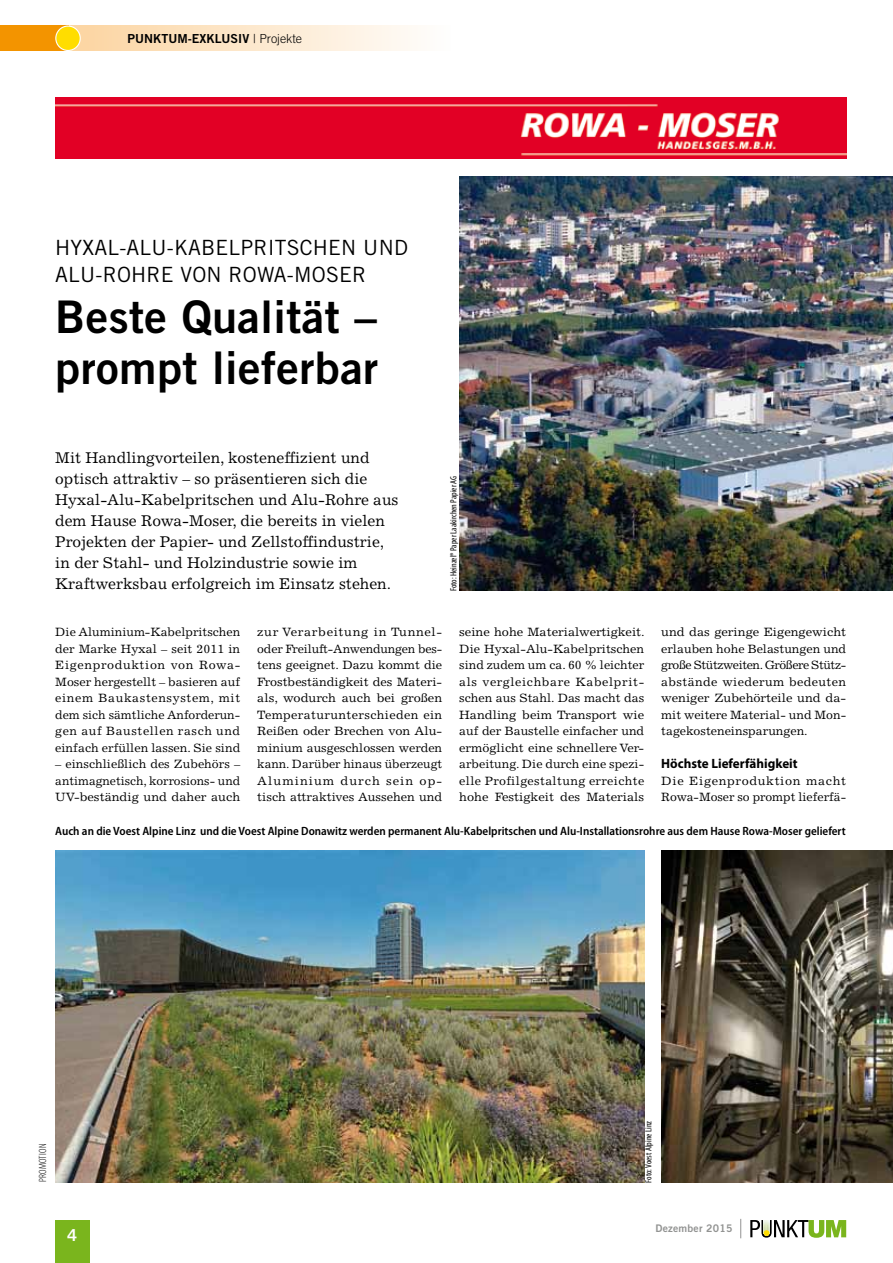
<style>
.page{position:relative;width:893px;height:1263px;background:#fff}
.page>*{position:absolute;margin:0;border:0;box-sizing:border-box;transform-origin:0 0}
.t1{font:45px/51px "Trade Gothic LT Std Bd 2";letter-spacing:.01em;color:#000}
.t2{font:21px/27px "Trade Gothic LT Std";letter-spacing:.01em;color:#000}
.t3{font:16.5px "Trade Gothic LT Std Bd 2";color:#fff}
.t4{font:15.6px/21px "Excelsior LT Std";color:#000}
.t5{font:700 13.5px "Myriad Pro";color:#000}
.t6{font:12.45px "Trade Gothic LT Std Bd 2";color:#000}
.t7{font:12.15px/16.5px "Excelsior LT Std";color:#000;text-align:justify;scale:1.06 1}
.t8{font:12.15px/16.5px "Excelsior LT Std";color:#000;text-align:justify}
.t9{font:12.15px/16.5px "Excelsior LT Std";letter-spacing:.02em;color:#000;scale:1.06 1}
.t10{font:600 semi-condensed 12px "Myriad Pro";color:#000}
.t11{font:10.5px "Trade Gothic LT Std Bd 2";letter-spacing:.02em;color:#929392}
.t12{font:300 condensed 10.5px "Myriad Pro";letter-spacing:.02em;color:#000}
.t13{font:condensed 9px "Myriad Pro";color:#000}
.s1{font-family:"Trade Gothic LT Std";font-weight:300}
</style>
<div class="page">
<img style="left:55px;top:98px;width:791px;height:61px">
<div style="left:55px;top:1220px;width:34px;height:43px;background:#7ab51d"></div>
<svg style="left:750px;top:1220px;width:96px;height:18px"></svg>
<svg style="left:740px;top:1219px;width:1px;height:19px"></svg>
<div style="left:68px;top:26px;width:383px;height:25px;background:linear-gradient(to right,#fcd5a2,#fefdfc)"></div>
<div style="left:0;top:26px;width:68px;height:25px;background:#f39400"></div>
<div style="left:56px;top:26px;width:24px;height:24px;background:#fd0;border-radius:50%"></div>
<div style="left:55px;top:26px;width:26px;height:25px;border:1px solid #fff;border-radius:50%"></div>
<img style="left:459px;top:176px;width:434px;height:414px">
<img style="left:661px;top:850px;width:232px;height:332px">
<img style="left:55px;top:850px;width:589px;height:332px">
<p class="t6" style="left:128px;top:31px;width:10px">PUNKTUM</p>
<p class="t6" style="left:188px;top:31px;width:116px">-Exklusiv <span class="s1">| Projekte</span></p>
<h2 class="t2" style="left:55px;top:234px;width:354px">HYXAL-ALU-KABELPRITSCH EN UND<br>ALU-ROH RE VON ROWA-MOSER</h2>
<h1 class="t1" style="left:55px;top:291px;width:324px">Beste Qualität – prompt lieferbar</h1>
<p class="t4" style="left:55px;top:448px;width:345px">Mit Handlingvorteilen, kosteneffizient und optisch attraktiv – so präsentieren sich die Hyxal-Alu-Kabelpritschen und Alu-Rohre aus dem Hause Rowa-Moser, die bereits in vielen Projekten der Papier- und Zellstoffindustrie, in der Stahl- und Holzindustrie sowie im Kraftwerksbau erfolgreich im Einsatz stehen.</p>
<p class="t8" style="left:55px;top:624px;width:186px">Die Aluminium-Kabelpritschen der Marke Hyxal – seit 2011 in Eigenproduktion von Rowa-Moser hergestellt – basieren auf einem Baukastensystem, mit dem sich sämtliche Anforderun&shy;gen auf Baustellen rasch und einfach erfüllen lassen. Sie sind</p>
<p class="t8" style="left:55px;top:756px;width:186px">– einschließlich des Zubehörs – antimagnetisch, korrosions- und UV-beständig und daher auch</p>
<p class="t13" style="left:448px;top:591px;width:117px;rotate:-90deg">Foto: Heinzel® Paper Laakirchen Papier AG</p>
<p class="t7" style="left:257px;top:624px;width:176px">zur Verarbeitung in Tunnel&shy;oder Freiluft-Anwendungen bes&shy;tens geeignet. Dazu kommt die Frostbeständigkeit des Materi&shy;als, wodurch auch bei großen Temperaturunterschieden ein Reißen oder Brechen von Alu&shy;minium ausgeschlossen werden kann. Darüber hinaus überzeugt Aluminium durch sein op&shy;tisch attraktives Aussehen und</p>
<p class="t7" style="left:459px;top:624px;width:177px">seine hohe Materialwertigkeit.<br>Die Hyxal-Alu-Kabelpritschen sind zudem um ca. 60 % leichter als vergleichbare Kabelprit&shy;schen aus Stahl. Das macht das Handling beim Transport wie auf der Baustelle einfacher und ermöglicht eine schnellere Ver&shy;arbeitung. Die durch eine spezi&shy;elle Profilgestaltung erreichte hohe Festigkeit des Materials</p>
<p class="t7" style="left:661px;top:624px;width:176px">und das geringe Eigengewicht erlauben hohe Belastungen und große Stützweiten. Größere Stütz&shy;abstände wiederum bedeuten weniger Zubehörteile und da&shy;mit weitere Material- und Mon&shy;tagekosteneinsparungen.</p>
<p class="t5" style="left:661px;top:755px;width:138px">Höchste Lieferfähigkeit</p>
<p class="t9" style="left:661px;top:772px;width:176px">Die Eigenproduktion macht<br>Rowa-Moser so prompt lieferfä-</p>
<p class="t10" style="left:55px;top:824px;width:792px">Auch an die Voest Alpine Linz und die Voest Alpine Donawitz werden permanent Alu-Kabelpritschen und Alu-Installationsrohre aus dem Hause Rowa-Moser geliefert</p>
<p class="t12" style="left:36px;top:1182px;width:40px;rotate:-90deg">Promotion</p>
<h3 class="t3" style="left:67px;top:1224px;width:12px">4</h3>
<p class="t13" style="left:643px;top:1182px;width:63px;rotate:-90deg">Foto: Voest Alpine Linz</p>
<p class="t11" style="left:655px;top:1222px;width:78px">Dezember 2015</p>
</div>
